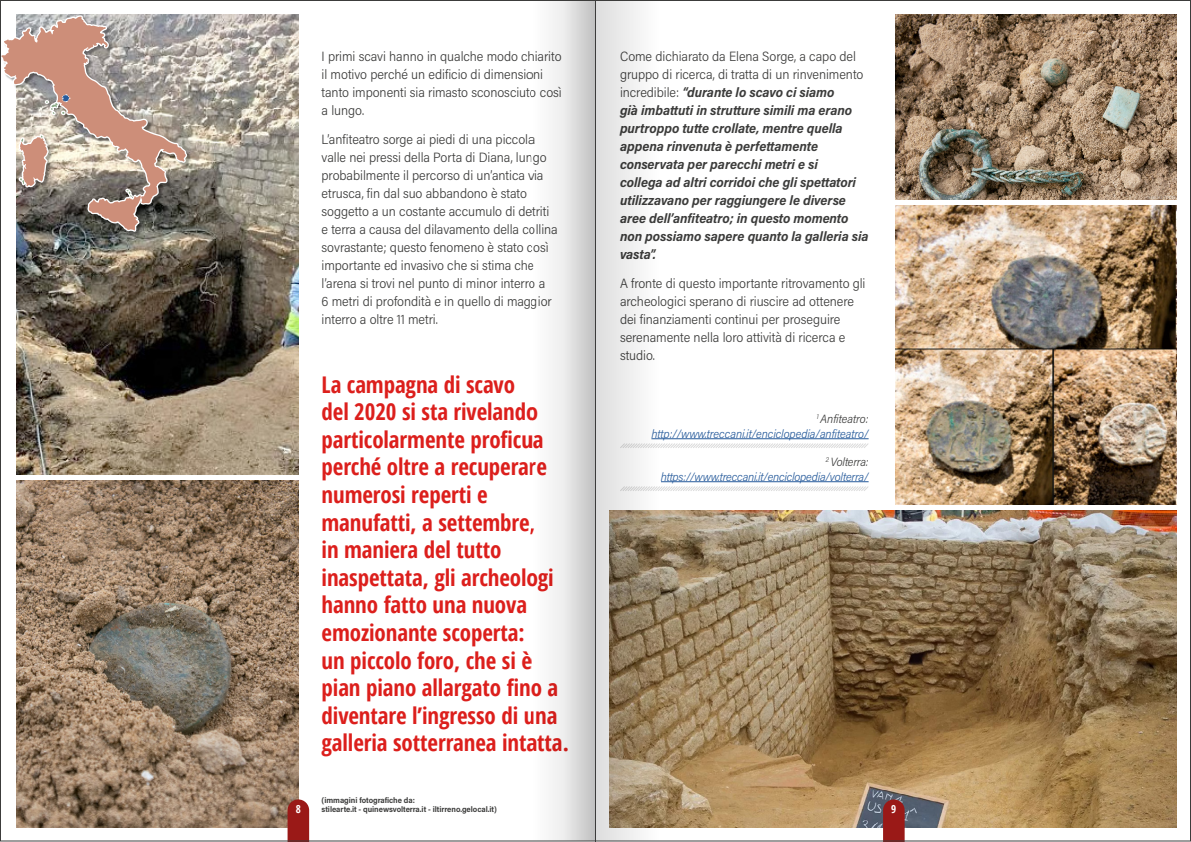
<style>
.page{position:relative;width:1191px;height:842px;background:#fff}
.page>*{position:absolute;margin:0;border:0;box-sizing:border-box;transform-origin:0 0}
.t1{font:700 condensed 23px/27.6px "Open Sans";letter-spacing:-.005em;color:#dc1f1c}
.t2{font:300 13.5px/18px "Acumin Pro Semi Cond";letter-spacing:-.005em;color:#3c3c3b}
.t3{font:italic 700 13.5px/18px "Acumin Pro Semi Cond";letter-spacing:-.005em;color:#3c3c3b}
.t4{font:italic 300 12px/14.4px "Acumin Pro Semi Cond";letter-spacing:-.01em;color:#275b9b;text-align:right}
.t5{font:700 condensed 11px "Open Sans";color:#fff}
.t6{font:700 8px/9px "Acumin Pro Semi Cond";letter-spacing:-.005em;color:#3c3c3b}
.s1{font-weight:300;font-style:normal}
.s2{color:#3c3c3b}
</style>
<div class="page">
<img style="left:658px;top:510px;width:518px;height:318px">
<img style="left:895px;top:14px;width:281px;height:186px">
<svg style="left:658px;top:443px;width:210px;height:5px"></svg>
<hr style="left:651px;top:438px;width:217px;height:1px;background:#275b9b">
<svg style="left:658px;top:486px;width:210px;height:5px"></svg>
<hr style="left:661px;top:481px;width:207px;height:1px;background:#275b9b">
<img style="left:895px;top:206px;width:281px;height:298px">
<img style="left:17px;top:14px;width:281px;height:461px">
<img style="left:17px;top:480px;width:281px;height:348px">
<img style="left:2px;top:14px;width:187px;height:260px">
<svg style="left:287px;top:799px;width:22px;height:43px"></svg>
<svg style="left:883px;top:799px;width:21px;height:43px"></svg>
<div style="left:532px;top:0;width:63px;height:841px;background:#f8f8f8"></div>
<svg style="left:596px;top:2px;width:62px;height:837px"></svg>
<div style="left:563px;top:0;width:32px;height:841px;background:linear-gradient(to right,#eee,#c2c2c2)"></div>
<hr style="left:595px;top:0;width:1px;height:842px;background:#3c3c3b">
<p class="t2" style="left:321px;top:47px;width:242px">I primi scavi hanno in qualche modo chiarito il motivo perché un edificio di dimensioni tanto imponenti sia rimasto sconosciuto così a lungo.</p>
<p class="t2" style="left:321px;top:130px;width:238px">L’anfiteatro sorge ai piedi di una piccola valle nei pressi della Porta di Diana, lungo probabilmente il percorso di un’antica via etrusca, fin dal suo abbandono è stato soggetto a un costante accumulo di detriti e terra a causa del dilavamento della collina sovrastante; questo fenomeno è stato così importante ed invasivo che si stima che l’arena si trovi nel punto di minor interro a<br>6 metri di profondità e in quello di maggior interro a oltre 11 metri.</p>
<p class="t1" style="left:321px;top:370px;width:248px">La campagna di scavo<br>del 2020 si sta rivelando particolarmente proficua perché oltre a recuperare numerosi reperti e manufatti, a settembre,<br>in maniera del tutto inaspettata, gli archeologi hanno fatto una nuova emozionante scoperta:<br>un piccolo foro, che si è pian piano allargato fino a diventare l’ingresso di una galleria sotterranea intatta.</p>
<p class="t3" style="left:620px;top:47px;width:250px"><span class="s1">Come dichiarato da Elena Sorge, a capo del gruppo di ricerca, di tratta di un rinvenimento incredibile:</span> “durante lo scavo ci siamo<br>già imbattuti in strutture simili ma erano purtroppo tutte crollate, mentre quella appena rinvenuta è perfettamente conservata per parecchi metri e si<br>collega ad altri corridoi che gli spettatori utilizzavano per raggiungere le diverse aree dell’anfiteatro; in questo momento non possiamo sapere quanto la galleria sia vasta”.</p>
<p class="t2" style="left:620px;top:274px;width:247px">A fronte di questo importante ritrovamento gli archeologici sperano di riuscire ad ottenere dei finanziamenti continui per proseguire serenamente nella loro attività di ricerca e studio.</p>
<p class="t4" style="left:651px;top:411px;width:219px"><sup>1</sup> <span class="s2">Anfiteatro: </span>http://www.treccani.it/enciclopedia/anfiteatro/</p>
<p class="t4" style="left:661px;top:454px;width:209px"><sup>2</sup> <span class="s2">Volterra: </span>https://www.treccani.it/enciclopedia/volterra/</p>
<p class="t6" style="left:321px;top:795px;width:177px">(immagini fotografiche da:<br>stilearte.it - quinewsvolterra.it - iltirreno.gelocal.it)</p>
<p class="t5" style="left:296px;top:802px;width:7px">8</p>
<p class="t5" style="left:891px;top:802px;width:7px">9</p>
</div>
